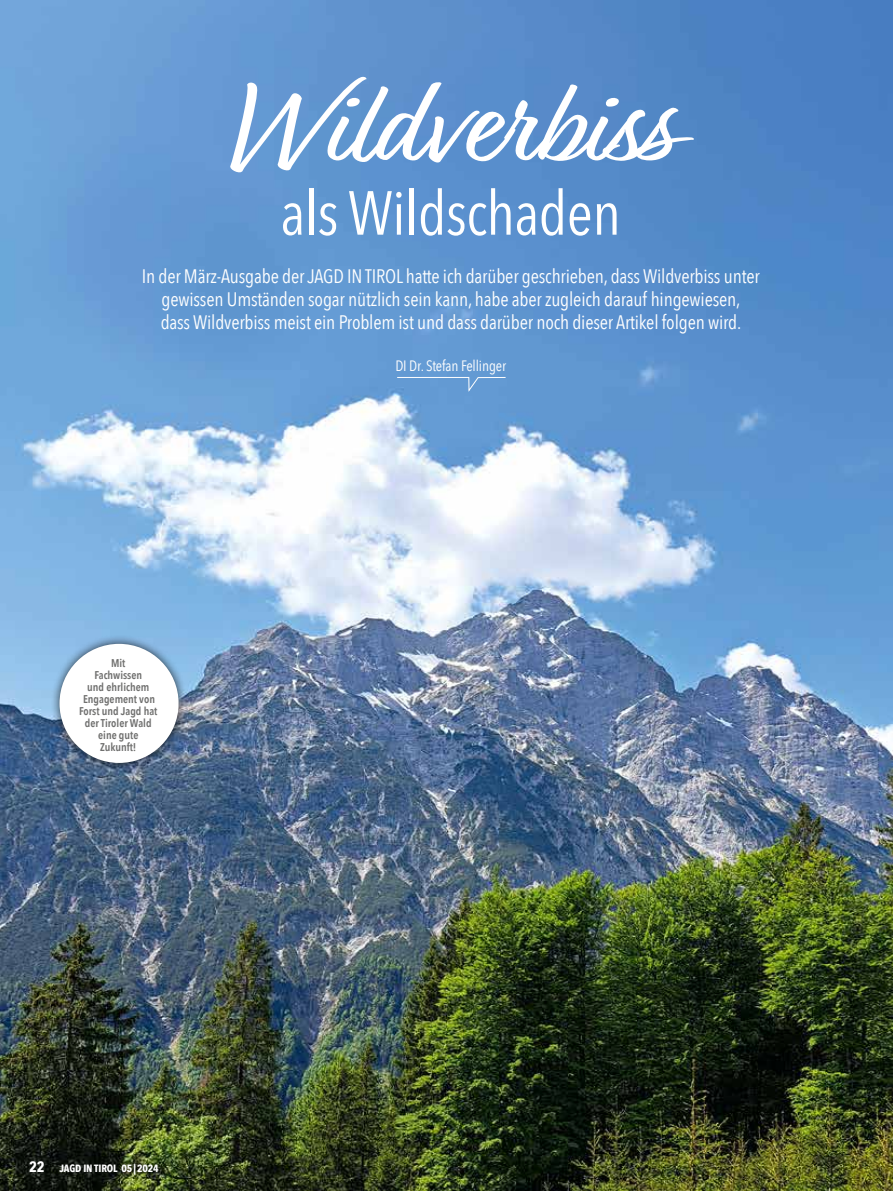
<style>
.page{position:relative;width:893px;height:1191px;background:#fff}
.page>*{position:absolute;margin:0;border:0;box-sizing:border-box;transform-origin:0 0}
.t1{font:124.5px "Relation";letter-spacing:-.02em;color:#fff}
.t2{font:61.5px "Avenir Next Condensed";letter-spacing:-.01em;color:#fff}
.t3{font:19.5px/23.4px "Avenir Next Condensed";letter-spacing:-.01em;color:#fff;text-align:center}
.t4{font:15px "Avenir Next Condensed";letter-spacing:-.01em;color:#fff}
.t5{font:600 11.25px/12px "Avenir Next Condensed";color:#6f6f6e;text-align:center}
.t6{font:700 10.5px "Avenir Next Condensed";letter-spacing:-.01em;color:#fff}
.s1{font-size:15px}
</style>
<div class="page">
<img style="left:0;top:0;width:893px;height:1191px">
<svg style="left:396px;top:377px;width:110px;height:15px;background:#6ea1d6"></svg>
<div style="left:50px;top:634px;width:138px;height:138px;background:#000;opacity:.75"></div>
<div style="left:60px;top:644px;width:119px;height:119px;background:#fff;border-radius:50%"></div>
<h1 class="t1" style="left:228px;top:54px;width:446px">Wildverbiss</h1>
<h2 class="t2" style="left:280px;top:160px;width:342px">als Wildschaden</h2>
<p class="t3" style="left:142px;top:263px;width:619px">In der März-Ausgabe der JAGD IN TIROL hatte ich darüber geschrieben, dass Wildverbiss unter gewissen Umständen sogar nützlich sein kann, habe aber zugleich darauf hingewiesen,<br>dass Wildverbiss meist ein Problem ist und dass darüber noch dieser Artikel folgen wird.</p>
<p class="t4" style="left:395px;top:353px;width:112px">DI Dr. Stefan Fellinger</p>
<p class="t5" style="left:79px;top:657px;width:80px">Mit<br>Fachwissen<br>und ehrlichem<br>Engagement von<br>Forst und Jagd hat der Tiroler Wald eine gute<br>Zukunft!</p>
<p class="t6" style="left:29px;top:1161px;width:131px"><span class="s1">22</span> JAGD IN TIROL 05|2024</p>
</div>
